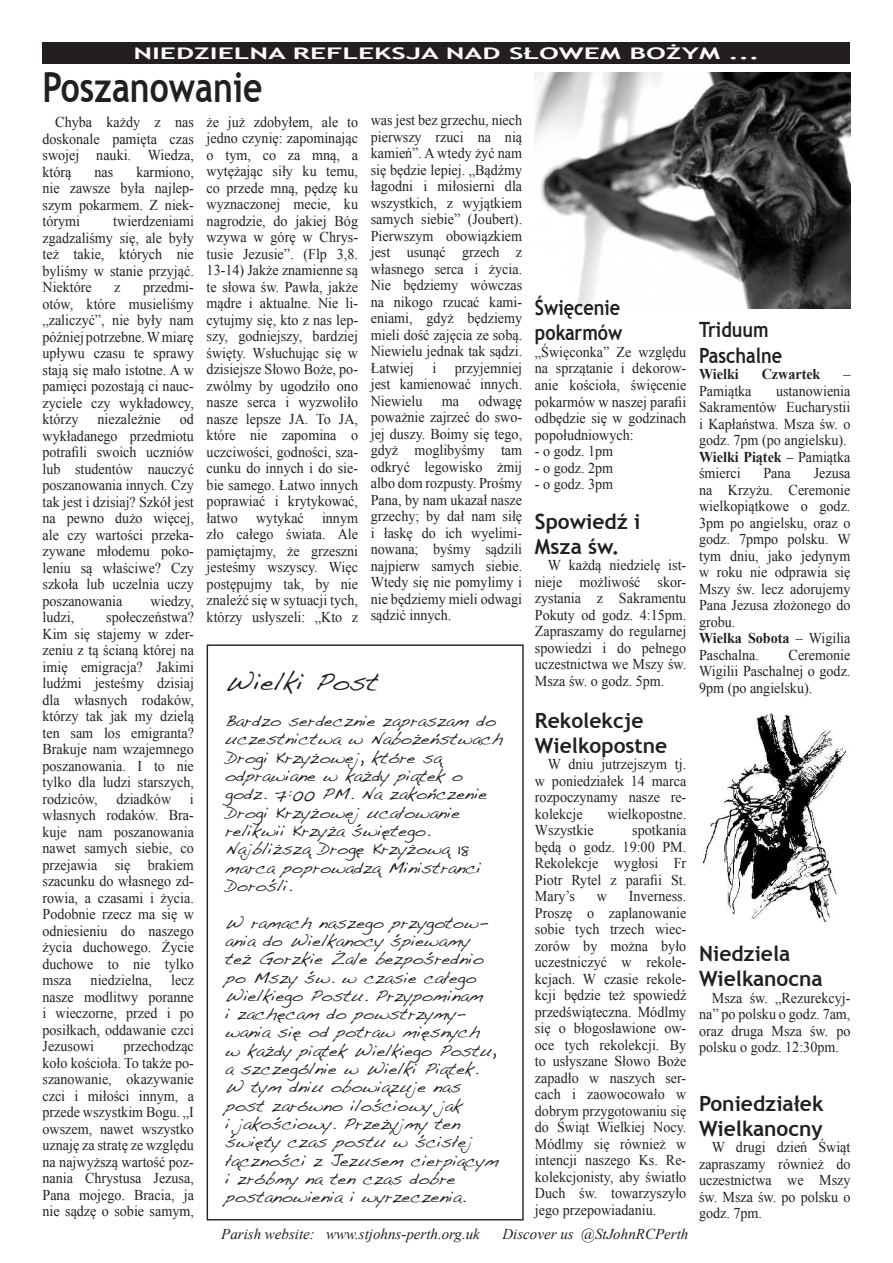
<style>
.page{position:relative;width:893px;height:1263px;background:#fff}
.page>*{position:absolute;margin:0;border:0;box-sizing:border-box;transform-origin:0 0}
.t1{font:700 41.55px "Trebuchet MS";color:#231f20;scale:.81 1}
.Bulletin{font:25.35px "Handwriting Dakota";color:#231f20;scale:1.06 1}
.Bulletin-2{font:700 21px/25.2px "Trebuchet MS";color:#231f20}
.Bulletin-3{font:700 21px/25.2px "Trebuchet MS";color:#231f20;scale:.86 1}
.t2{font:16.35px/18.3px "Handwriting Dakota";color:#231f20;scale:1.06 1}
.t3{font:700 16.05px "Trebuchet MS";color:#fff;scale:1.76 1}
.Bulletin-4{font:15px/16.5px "Times New Roman";color:#231f20;text-align:justify;scale:.94 1}
.t4{font:italic 15px "Times New Roman";color:#231f20}
.Bulletin-5{font:700 15px "Times New Roman";color:#231f20;scale:.94 1}
.s1{font-weight:700}
</style>
<div class="page">
<div style="left:43px;top:43px;width:807px;height:21px;background:#231f20"></div>
<img style="left:535px;top:72px;width:315px;height:237px">
<img style="left:703px;top:713px;width:143px;height:208px">
<p class="t3" style="left:133px;top:44px;width:357px">NIEDZIELNA REFLEKSJA NAD SŁOWEM BOŻYM ...</p>
<p class="t1" style="left:43px;top:61px;width:273px">Poszanowanie</p>
<p class="Bulletin-4" style="left:43px;top:114px;width:163px;text-indent:13px">Chyba każdy z nas doskonale pamięta czas swojej nauki. Wiedza, którą</p>
<p class="Bulletin-4" style="left:43px;top:163px;width:163px;text-indent:94px">karmiono, nie zawsze była najlep&shy;szym pokarmem. Z niek&shy;tórymi</p>
<p class="Bulletin-4" style="left:95px;top:163px;width:21px">nas</p>
<p class="Bulletin-4" style="left:43px;top:213px;width:163px;text-indent:71px">twierdzeniami zgadzaliśmy się, ale były też takie, których nie byliśmy w stanie przyjąć.<br>Niektóre</p>
<p class="Bulletin-4" style="left:43px;top:279px;width:163px;text-indent:100px">przedmi&shy;otów, które musieliśmy „zaliczyć”, nie były nam później potrzebne. W miarę upływu czasu te sprawy stają się mało istotne. A w pamięci pozostają ci nauc&shy;zyciele czy wykładowcy, którzy</p>
<p class="Bulletin-4" style="left:114px;top:279px;width:8px">z</p>
<p class="Bulletin-4" style="left:43px;top:411px;width:163px;text-indent:137px">od wykładanego przedmiotu potrafili swoich uczniów lub studentów nauczyć poszanowania innych. Czy tak jest i dzisiaj? Szkół jest na pewno dużo więcej, ale czy wartości przeka&shy;zywane młodemu poko&shy;leniu są właściwe? Czy szkoła lub uczelnia uczy poszanowania</p>
<p class="Bulletin-4" style="left:97px;top:411px;width:69px">niezależnie</p>
<p class="Bulletin-4" style="left:151px;top:592px;width:48px">wiedzy,</p>
<p class="Bulletin-4" style="left:43px;top:609px;width:163px;text-indent:64px">społeczeństwa?<br>Kim się stajemy w zder&shy;zeniu z tą ścianą której na imię emigracja? Jakimi ludźmi jesteśmy dzisiaj dla własnych rodaków, którzy tak jak my dzielą ten sam los emigranta?<br>Brakuje nam wzajemnego poszanowania. I to nie tylko dla ludzi starszych, rodziców,</p>
<p class="Bulletin-4" style="left:43px;top:609px;width:35px">ludzi,</p>
<p class="Bulletin-4" style="left:43px;top:790px;width:163px;text-indent:147px">i własnych rodaków. Bra&shy;kuje nam poszanowania nawet samych siebie, co przejawia się brakiem szacunku do własnego zd&shy;rowia, a czasami i życia.<br>Podobnie rzecz ma się w odniesieniu do naszego życia duchowego. Życie duchowe to nie tylko msza</p>
<p class="Bulletin-4" style="left:116px;top:790px;width:60px">dziadków</p>
<p class="Bulletin-4" style="left:43px;top:972px;width:163px;text-indent:129px">lecz nasze modlitwy poranne i wieczorne, przed i po posiłkach, oddawanie czci Jezusowi</p>
<p class="Bulletin-4" style="left:91px;top:972px;width:67px">niedzielna,</p>
<p class="Bulletin-4" style="left:43px;top:1038px;width:163px;text-indent:81px">przechodząc koło kościoła. To także po&shy;szanowanie, okazywanie czci i miłości innym, a przede wszystkim Bogu. „I owszem, nawet wszystko uznaję za stratę ze względu na najwyższą wartość poz&shy;nania Chrystusa Jezusa, Pana mojego. Bracia, ja nie sądzę o sobie samym,</p>
<p class="Bulletin-4" style="left:207px;top:113px;width:163px">że już zdobyłem, ale to jedno czynię: zapominając o tym, co za mną, a wytężając siły ku temu, co przede mną, pędzę ku wyznaczonej mecie, ku nagrodzie, do jakiej Bóg wzywa w górę w Chrys&shy;tusie Jezusie”. (Flp 3,8.<br>13-14) Jakże znamienne są te słowa św. Pawła, jakże mądre i aktualne. Nie li&shy;cytujmy się, kto z nas lep&shy;szy, godniejszy, bardziej święty. Wsłuchując się w dzisiejsze Słowo Boże, po&shy;zwólmy by ugodziło ono nasze serca i wyzwoliło nasze lepsze JA. To JA, które nie zapomina o uczciwości, godności, sza&shy;cunku do innych i do sie&shy;bie samego. Łatwo innych poprawiać i krytykować, łatwo wytykać innym zło całego świata. Ale pamiętajmy, że grzeszni jesteśmy wszyscy. Więc postępujmy tak, by nie znaleźć się w sytuacji tych, którzy usłyszeli: „Kto z</p>
<p class="Bulletin-4" style="left:371px;top:112px;width:163px">was jest bez grzechu, niech pierwszy rzuci na nią kamień”. A wtedy żyć nam się będzie lepiej. „Bądźmy łagodni i miłosierni dla wszystkich, z wyjątkiem samych siebie” (Joubert).<br>Pierwszym obowiązkiem jest usunąć grzech z własnego serca i życia.<br>Nie będziemy wówczas na nikogo rzucać kami&shy;eniami, gdyż będziemy mieli dość zajęcia ze sobą.<br>Niewielu jednak tak sądzi.<br>Łatwiej i przyjemniej jest kamienować innych.<br>Niewielu</p>
<p class="Bulletin-4" style="left:371px;top:392px;width:163px;text-indent:108px">odwagę poważnie zajrzeć do swo&shy;jej duszy. Boimy się tego, gdyż moglibyśmy tam odkryć legowisko żmij albo dom rozpusty. Prośmy Pana, by nam ukazał nasze grzechy; by dał nam siłę i łaskę do ich wyelimi&shy;nowana; byśmy sądzili najpierw samych siebie.<br>Wtedy się nie pomylimy i nie będziemy mieli odwagi sądzić innych.</p>
<p class="Bulletin-4" style="left:442px;top:392px;width:20px">ma</p>
<p class="Bulletin" style="left:225px;top:666px;width:146px">Wielki Post</p>
<p class="t2" style="left:225px;top:711px;width:263px">Bardzo serdecznie zapraszam do uczestnictwa w Nabożeństwach<br>Drogi Krzyżowej, które są odprawiane w każdy piątek o godz. 7:00 PM. Na zakończenie<br>Drogi Krzyżowej ucałowanie relikwii Krzyża świętego.<br>Najbliższą Drogę Krzyżową 18 marca poprowadzą Ministranci<br>Dorośli.</p>
<p class="t2" style="left:225px;top:913px;width:260px">W ramach naszego przygotow&shy;ania do Wielkanocy śpiewamy też Gorzkie Żale bezpośrednio po Mszy św. w czasie całego<br>Wielkiego Postu. Przypominam<br>i zachęcam do powstrzymy&shy;wania się od potraw mięsnych<br>w każdy piątek Wielkiego Postu, a szczególnie w Wielki Piątek.<br>W tym dniu obowiązuje nas post zarówno ilościowy jak<br>i jakościowy. Przeżyjmy ten święty czas postu w ścisłej łączności z Jezusem cierpiącym i zróbmy na ten czas dobre postanowienia i wyrzeczenia.</p>
<p class="Bulletin-3" style="left:535px;top:295px;width:103px">Święcenie pokarmów</p>
<p class="Bulletin-4" style="left:535px;top:343px;width:163px">„Święconka” Ze względu na sprzątanie i dekorow&shy;anie kościoła, święcenie pokarmów w naszej parafii odbędzie się w godzinach popołudniowych:</p>
<p class="Bulletin-4" style="left:535px;top:442px;width:85px">- o godz. 1pm</p>
<p class="Bulletin-4" style="left:535px;top:459px;width:85px">- o godz. 2pm</p>
<p class="Bulletin-4" style="left:535px;top:475px;width:85px">- o godz. 3pm</p>
<p class="Bulletin-2" style="left:535px;top:508px;width:107px">Spowiedź i<br>Msza św.</p>
<p class="Bulletin-4" style="left:535px;top:557px;width:163px;text-indent:13px">W każdą niedzielę ist&shy;nieje możliwość skor&shy;zystania z Sakramentu Pokuty od godz. 4:15pm.<br>Zapraszamy do regularnej spowiedzi i do pełnego uczestnictwa we Mszy św.<br>Msza św. o godz. 5pm.</p>
<p class="Bulletin-2" style="left:535px;top:707px;width:134px">Rekolekcje<br>Wielkopostne</p>
<p class="Bulletin-4" style="left:535px;top:756px;width:163px;text-indent:13px">W dniu jutrzejszym tj. w poniedziałek 14 marca rozpoczynamy nasze re&shy;kolekcje</p>
<p class="Bulletin-4" style="left:608px;top:805px;width:85px">wielkopostne.</p>
<p class="Bulletin-4" style="left:535px;top:822px;width:163px;text-indent:97px">spotkania będą o godz. 19:00 PM.<br>Rekolekcje wygłosi Fr Piotr Rytel z parafii St.<br>Mary’s</p>
<p class="Bulletin-4" style="left:535px;top:822px;width:64px">Wszystkie</p>
<p class="Bulletin-4" style="left:535px;top:888px;width:163px;text-indent:94px">Inverness.<br>Proszę o zaplanowanie sobie tych trzech wiec&shy;zorów by można było uczestniczyć w rekole&shy;kcjach. W czasie rekole&shy;kcji będzie też spowiedź przedświąteczna. Módlmy się o błogosławione ow&shy;oce tych rekolekcji. By to usłyszane Słowo Boże zapadło w naszych ser&shy;cach i zaowocowało w dobrym przygotowaniu się do Świąt Wielkiej Nocy.<br>Módlmy się również w intencji naszego Ks. Re&shy;kolekcjonisty, aby światło Duch św. towarzyszyło jego przepowiadaniu.</p>
<p class="Bulletin-4" style="left:597px;top:888px;width:12px">w</p>
<p class="t4" style="left:221px;top:1224px;width:260px">Parish website: www.stjohns-perth.org.uk</p>
<p class="t4" style="left:502px;top:1224px;width:187px">Discover us @StJohnRCPerth</p>
<p class="Bulletin-3" style="left:699px;top:317px;width:82px">Triduum</p>
<p class="Bulletin-3" style="left:699px;top:342px;width:98px">Paschalne</p>
<p class="Bulletin-5" style="left:699px;top:364px;width:44px">Wielki</p>
<p class="Bulletin-5" style="left:762px;top:364px;width:64px">Czwartek</p>
<p class="Bulletin-4" style="left:843px;top:365px;width:9px">–</p>
<p class="Bulletin-4" style="left:699px;top:382px;width:57px">Pamiątka</p>
<p class="Bulletin-4" style="left:699px;top:382px;width:163px;text-indent:77px">ustanowienia Sakramentów Eucharystii i Kapłaństwa. Msza św. o godz. 7pm (po angielsku).</p>
<p class="Bulletin-4" style="left:699px;top:448px;width:163px"><span class="s1">Wielki Piątek</span> – Pamiątka śmierci</p>
<p class="Bulletin-4" style="left:699px;top:464px;width:163px;text-indent:115px">Jezusa na Krzyżu. Ceremonie wielkopiątkowe o godz.<br>3pm po angielsku, oraz o godz. 7pmpo polsku. W tym dniu, jako jedynym w roku nie odprawia się Mszy św. lecz adorujemy Pana Jezusa złożonego do grobu.</p>
<p class="Bulletin-4" style="left:699px;top:629px;width:163px"><span class="s1">Wielka Sobota</span> – Wigilia<br>Paschalna.</p>
<p class="Bulletin-4" style="left:763px;top:464px;width:31px">Pana</p>
<p class="Bulletin-4" style="left:699px;top:646px;width:163px;text-indent:90px">Ceremonie Wigilii Paschalnej o godz.<br>9pm (po angielsku).</p>
<p class="Bulletin-2" style="left:699px;top:941px;width:93px">Niedziela</p>
<p class="Bulletin-2" style="left:699px;top:966px;width:125px">Wielkanocna</p>
<p class="Bulletin-4" style="left:699px;top:989px;width:163px;text-indent:13px">Msza św. „Rezurekcyj&shy;na” po polsku o godz. 7am, oraz druga Msza św. po polsku o godz. 12:30pm.</p>
<p class="Bulletin-2" style="left:699px;top:1090px;width:126px">Poniedziałek<br>Wielkanocny</p>
<p class="Bulletin-4" style="left:699px;top:1139px;width:163px;text-indent:13px">W drugi dzień Świąt zapraszamy również do uczestnictwa we Mszy św. Msza św. po polsku o godz. 7pm.</p>
</div>
